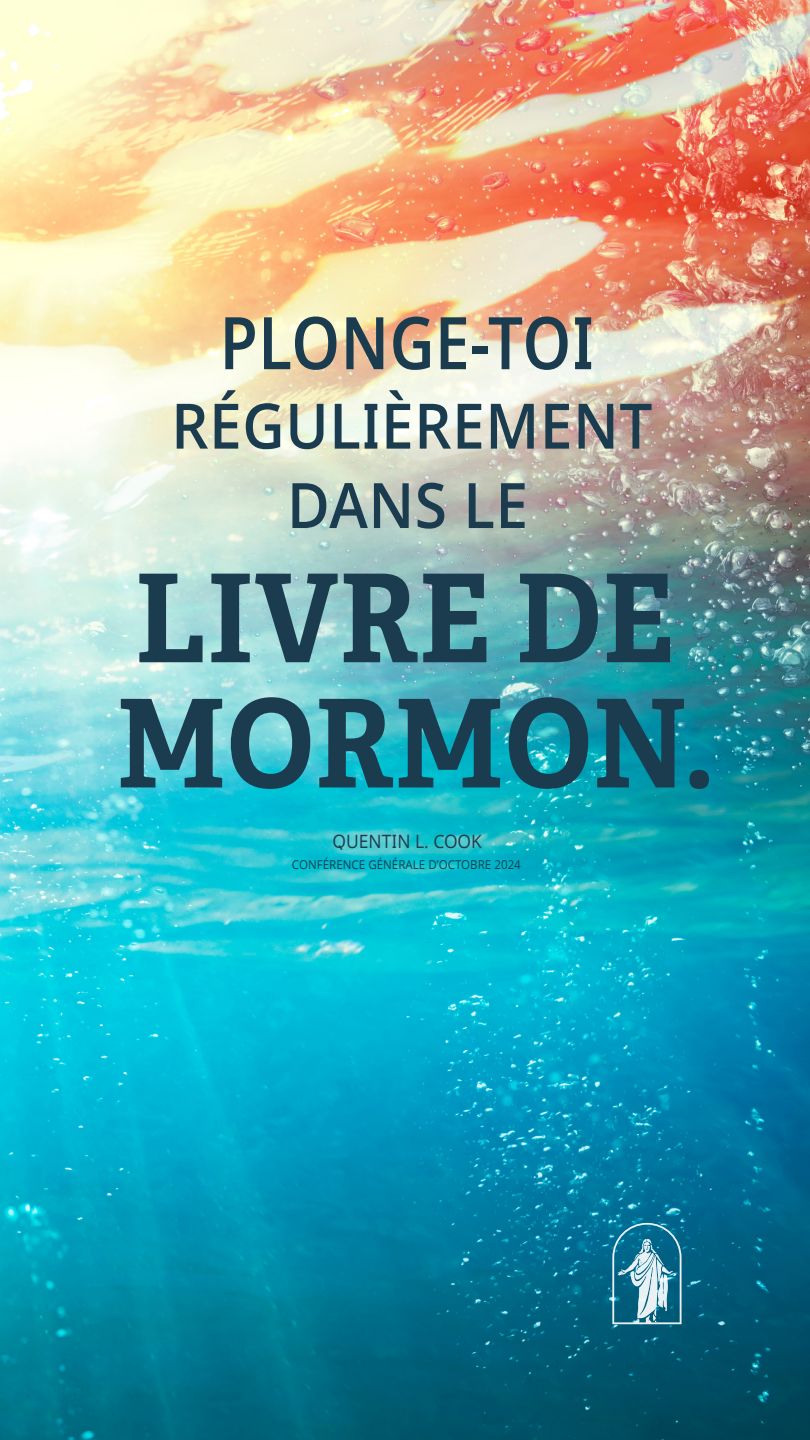
<style>
.page{position:relative;width:810px;height:1440px;background:#fff}
.page>*{position:absolute;margin:0;border:0;box-sizing:border-box;transform-origin:0 0}
.artcl19_p1_figure_image_aside_quote_firs{font:700 122.4px/125.2px "Helam Slablds Lat";letter-spacing:.01em;color:#1b3c4f;scale:.93 1}
.artcl19_p1_figure_image_aside_quote_firs-2{font:600 72.68px "Dots Solid Condlds Lat";letter-spacing:.01em;color:#1b3c4f;scale:.93 1}
.artcl19_p1_figure_image_aside_quote_firs-3{font:600 62.7px/79.4px "Dots Solidlds Lat";letter-spacing:.01em;color:#1b3c4f;text-align:center;scale:.93 1}
.artcl19_p1_figure_image_aside_quote_cita{font:18.38px "Dots Solidlds Lat";color:#1b3c4f;scale:.95 1}
.artcl19_p1_figure_image_aside_quote_cita-2{font:12.15px "Dots Solidlds Lat";color:#1b3c4f;scale:.95 1}
</style>
<div class="page">
<img style="left:0;top:0;width:810px;height:1440px">
<svg style="left:612px;top:1223px;width:69px;height:101px;background:#4a91a9"></svg>
<p class="artcl19_p1_figure_image_aside_quote_firs-2" style="left:220px;top:289px;width:404px">PLONGE-TOI</p>
<p class="artcl19_p1_figure_image_aside_quote_firs-3" style="left:171px;top:387px;width:519px">RÉGULIÈREMENT<br>DANS LE</p>
<p class="artcl19_p1_figure_image_aside_quote_firs" style="left:116px;top:554px;width:645px">LIVRE DE<br>MORMON.</p>
<p class="artcl19_p1_figure_image_aside_quote_cita" style="left:333px;top:828px;width:159px">QUENTIN L. COOK</p>
<p class="artcl19_p1_figure_image_aside_quote_cita-2" style="left:292px;top:856px;width:243px">CONFÉRENCE GÉNÉRALE D’OCTOBRE 2024</p>
</div>
